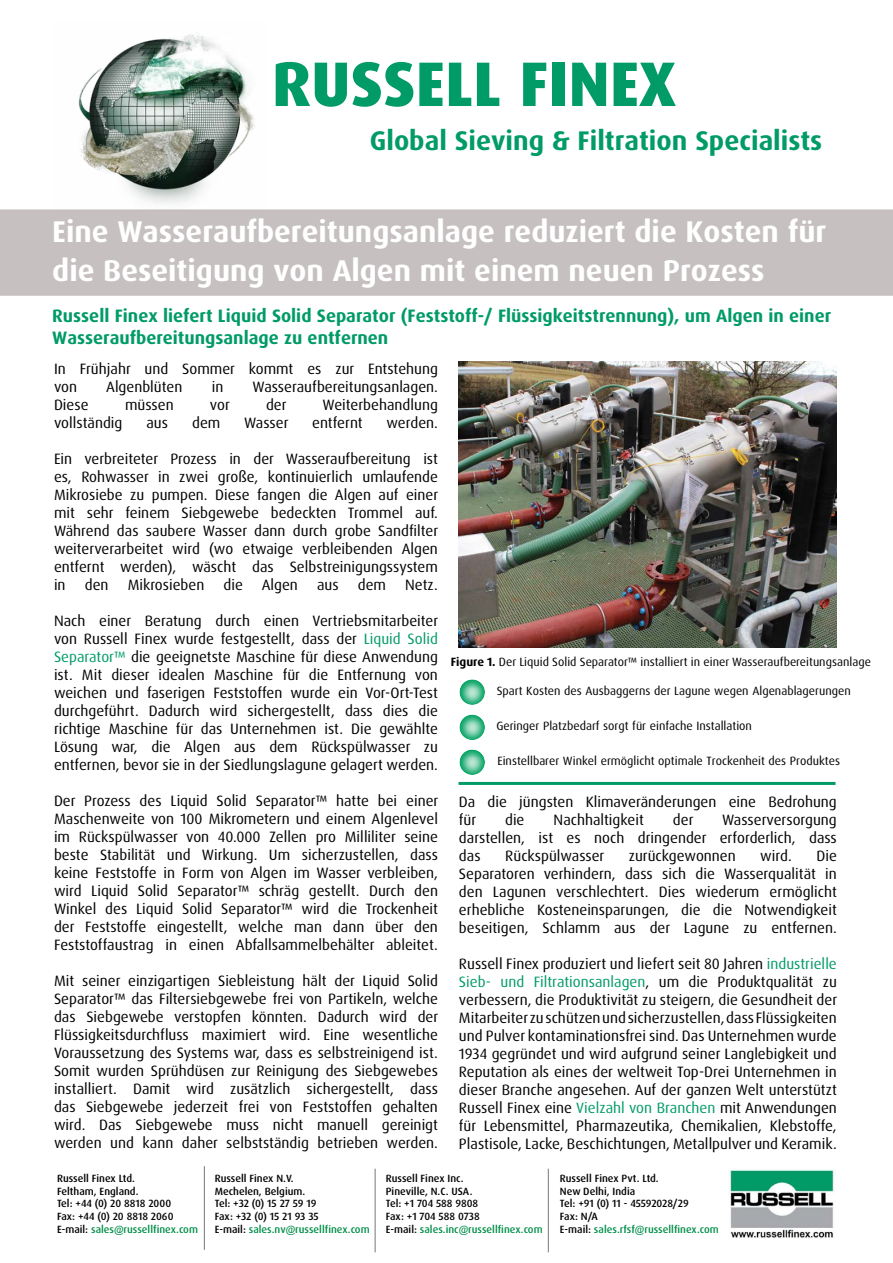
<style>
.page{position:relative;width:893px;height:1263px;background:#fff}
.page>*{position:absolute;margin:0;border:0;box-sizing:border-box;transform-origin:0 0}
.t1{font:800 63px "Dax OT";color:#009b67}
.t2{font:700 30px/39px "Dax OT";color:#fff}
.t3{font:700 27px "Dax OT";color:#009b67}
.t4{font:700 18px/21.6px "Dax OT";color:#009b67}
.t5{font:15px/18px "Dax OT";color:#000;text-align:justify}
.t6{font:12px "Dax OT";color:#000}
.t7{font:500 10.5px/12.6px "Dax OT";color:#000}
.s1{color:#009b67}
.s2{font-weight:700}
.s3{color:#008e49}
</style>
<div class="page">
<div style="left:0;top:209px;width:893px;height:87px;background:#c6c1c0"></div>
<img style="left:54px;top:32px;width:211px;height:179px">
<img style="left:729px;top:1169px;width:105px;height:69px">
<hr style="left:548px;top:1169px;width:1px;height:83px;background:#77787b">
<hr style="left:375px;top:1169px;width:1px;height:83px;background:#77787b">
<hr style="left:204px;top:1166px;width:1px;height:84px;background:#77787b">
<div style="left:457px;top:747px;width:30px;height:28px;background:#fff;opacity:.75"></div>
<div style="left:457px;top:713px;width:30px;height:27px;background:#fff;opacity:.75"></div>
<div style="left:457px;top:677px;width:30px;height:28px;background:#fff;opacity:.75"></div>
<hr style="left:459px;top:782px;width:376px;height:3px;background:#009b67">
<img style="left:459px;top:362px;width:378px;height:285px">
<h1 class="t1" style="left:272px;top:44px;width:405px">RUSSELL FINEX</h1>
<h3 class="t3" style="left:370px;top:123px;width:454px">Global Sieving &amp; Filtration Specialists</h3>
<h2 class="t2" style="left:52px;top:212px;width:776px">Eine Wasseraufbereitungsanlage reduziert die Kosten für die Beseitigung von Algen mit einem neuen Prozess</h2>
<p class="t4" style="left:52px;top:305px;width:780px">Russell Finex liefert Liquid Solid Separator (Feststoff-/ Flüssigkeitstrennung), um Algen in einer<br>Wasseraufbereitungsanlage zu entfernen</p>
<p class="t5" style="left:54px;top:359px;width:385px">In Frühjahr und Sommer kommt es zur Entstehung von</p>
<p class="t5" style="left:106px;top:377px;width:78px">Algenblüten</p>
<p class="t5" style="left:212px;top:377px;width:13px">in</p>
<p class="t5" style="left:253px;top:377px;width:187px">Wasseraufbereitungsanlagen.</p>
<p class="t5" style="left:54px;top:395px;width:36px">Diese</p>
<p class="t5" style="left:125px;top:395px;width:50px">müssen</p>
<p class="t5" style="left:210px;top:395px;width:21px">vor</p>
<p class="t5" style="left:266px;top:395px;width:22px">der</p>
<p class="t5" style="left:323px;top:395px;width:117px">Weiterbehandlung</p>
<p class="t5" style="left:54px;top:413px;width:70px">vollständig</p>
<p class="t5" style="left:146px;top:413px;width:23px">aus</p>
<p class="t5" style="left:192px;top:413px;width:30px">dem</p>
<p class="t5" style="left:244px;top:413px;width:46px">Wasser</p>
<p class="t5" style="left:312px;top:413px;width:52px">entfernt</p>
<p class="t5" style="left:386px;top:413px;width:53px">werden.</p>
<p class="t5" style="left:54px;top:449px;width:386px">Ein verbreiteter Prozess in der Wasseraufbereitung ist es, Rohwasser in zwei große, kontinuierlich umlaufende Mikrosiebe zu pumpen. Diese fangen die Algen auf einer mit sehr feinem Siebgewebe bedeckten Trommel auf.<br>Während das saubere Wasser dann durch grobe Sandfilter weiterverarbeitet wird (wo etwaige verbleibenden Algen entfernt werden), wäscht das Selbstreinigungssystem in</p>
<p class="t5" style="left:85px;top:575px;width:25px">den</p>
<p class="t5" style="left:128px;top:575px;width:78px">Mikrosieben</p>
<p class="t5" style="left:224px;top:575px;width:21px">die</p>
<p class="t5" style="left:262px;top:575px;width:38px">Algen</p>
<p class="t5" style="left:317px;top:575px;width:23px">aus</p>
<p class="t5" style="left:358px;top:575px;width:30px">dem</p>
<p class="t5" style="left:405px;top:575px;width:34px">Netz.</p>
<p class="t5" style="left:54px;top:611px;width:386px">Nach einer Beratung durch einen Vertriebsmitarbeiter von Russell Finex wurde festgestellt, dass der <span class="s1">Liquid Solid Separator™</span> die geeignetste Maschine für diese Anwendung ist. Mit dieser idealen Maschine für die Entfernung von weichen und faserigen Feststoffen wurde ein Vor-Ort-Test durchgeführt. Dadurch wird sichergestellt, dass dies die richtige Maschine für das Unternehmen ist. Die gewählte Lösung war, die Algen aus dem Rückspülwasser zu entfernen, bevor sie in der Siedlungslagune gelagert werden.</p>
<p class="t5" style="left:54px;top:791px;width:386px">Der Prozess des Liquid Solid Separator™ hatte bei einer Maschenweite von 100 Mikrometern und einem Algenlevel im Rückspülwasser von 40.000 Zellen pro Milliliter seine beste Stabilität und Wirkung. Um sicherzustellen, dass keine Feststoffe in Form von Algen im Wasser verbleiben, wird Liquid Solid Separator™ schräg gestellt. Durch den Winkel des Liquid Solid Separator™ wird die Trockenheit der Feststoffe eingestellt, welche man dann über den Feststoffaustrag in einen Abfallsammelbehälter ableitet.</p>
<p class="t5" style="left:54px;top:971px;width:386px">Mit seiner einzigartigen Siebleistung hält der Liquid Solid Separator™ das Filtersiebgewebe frei von Partikeln, welche das Siebgewebe verstopfen könnten. Dadurch wird der Flüssigkeitsdurchfluss maximiert wird. Eine wesentliche Voraussetzung des Systems war, dass es selbstreinigend ist.<br>Somit wurden Sprühdüsen zur Reinigung des Siebgewebes installiert. Damit wird zusätzlich sichergestellt, dass das Siebgewebe jederzeit frei von Feststoffen gehalten wird. Das Siebgewebe muss nicht manuell gereinigt werden und kann daher selbstständig betrieben werden.</p>
<p class="t6" style="left:451px;top:654px;width:422px"><span class="s2">Figure 1.</span> Der Liquid Solid Separator™ installiert in einer Wasseraufbereitungsanlage</p>
<p class="t6" style="left:497px;top:683px;width:355px">Spart Kosten des Ausbaggerns der Lagune wegen Algenablagerungen</p>
<p class="t6" style="left:496px;top:719px;width:257px">Geringer Platzbedarf sorgt für einfache Installation</p>
<p class="t6" style="left:497px;top:753px;width:344px">Einstellbarer Winkel ermöglicht optimale Trockenheit des Produktes</p>
<p class="t5" style="left:459px;top:793px;width:379px">Da die jüngsten Klimaveränderungen eine Bedrohung für</p>
<p class="t5" style="left:505px;top:811px;width:21px">die</p>
<p class="t5" style="left:554px;top:811px;width:92px">Nachhaltigkeit</p>
<p class="t5" style="left:673px;top:811px;width:22px">der</p>
<p class="t5" style="left:459px;top:811px;width:379px;text-indent:263px">Wasserversorgung darstellen, ist es noch dringender erforderlich, dass das</p>
<p class="t5" style="left:505px;top:847px;width:101px">Rückspülwasser</p>
<p class="t5" style="left:629px;top:847px;width:109px">zurückgewonnen</p>
<p class="t5" style="left:760px;top:847px;width:33px">wird.</p>
<p class="t5" style="left:459px;top:847px;width:379px;text-indent:357px">Die Separatoren verhindern, dass sich die Wasserqualität in den Lagunen verschlechtert. Dies wiederum ermöglicht erhebliche Kosteneinsparungen, die die Notwendigkeit beseitigen, Schlamm aus der Lagune zu entfernen.</p>
<p class="t5" style="left:459px;top:955px;width:380px">Russell Finex produziert und liefert seit 80 Jahren <span class="s1">industrielle Sieb- und Filtrationsanlagen</span>, um die Produktqualität zu verbessern, die Produktivität zu steigern, die Gesundheit der Mitarbeiter zu schützen und sicherzustellen, dass Flüssigkeiten und Pulver kontaminationsfrei sind. Das Unternehmen wurde 1934 gegründet und wird aufgrund seiner Langlebigkeit und Reputation als eines der weltweit Top-Drei Unternehmen in dieser Branche angesehen. Auf der ganzen Welt unterstützt Russell Finex eine <span class="s1">Vielzahl von Branchen</span> mit Anwendungen für Lebensmittel, Pharmazeutika, Chemikalien, Klebstoffe, Plastisole, Lacke, Beschichtungen, Metallpulver und Keramik.</p>
<p class="t7" style="left:560px;top:1172px;width:160px">Russell Finex Pvt. Ltd.<br>New Delhi, India<br>Tel: +91 (0) 11 - 45592028/29<br>Fax: N/A<br>E-mail: <span class="s3">sales.rfsf@russellfinex.com</span></p>
<p class="t7" style="left:57px;top:1172px;width:142px">Russell Finex Ltd.<br>Feltham, England.<br>Tel: +44 (0) 20 8818 2000<br>Fax: +44 (0) 20 8818 2060<br>E-mail: <span class="s3">sales@russellfinex.com</span></p>
<p class="t7" style="left:215px;top:1172px;width:156px">Russell Finex N.V.<br>Mechelen, Belgium.<br>Tel: +32 (0) 15 27 59 19<br>Fax: +32 (0) 15 21 93 35<br>E-mail: <span class="s3">sales.nv@russellfinex.com</span></p>
<p class="t7" style="left:386px;top:1172px;width:158px">Russell Finex Inc.<br>Pineville, N.C. USA.<br>Tel: +1 704 588 9808<br>Fax: +1 704 588 0738<br>E-mail: <span class="s3">sales.inc@russellfinex.com</span></p>
</div>
